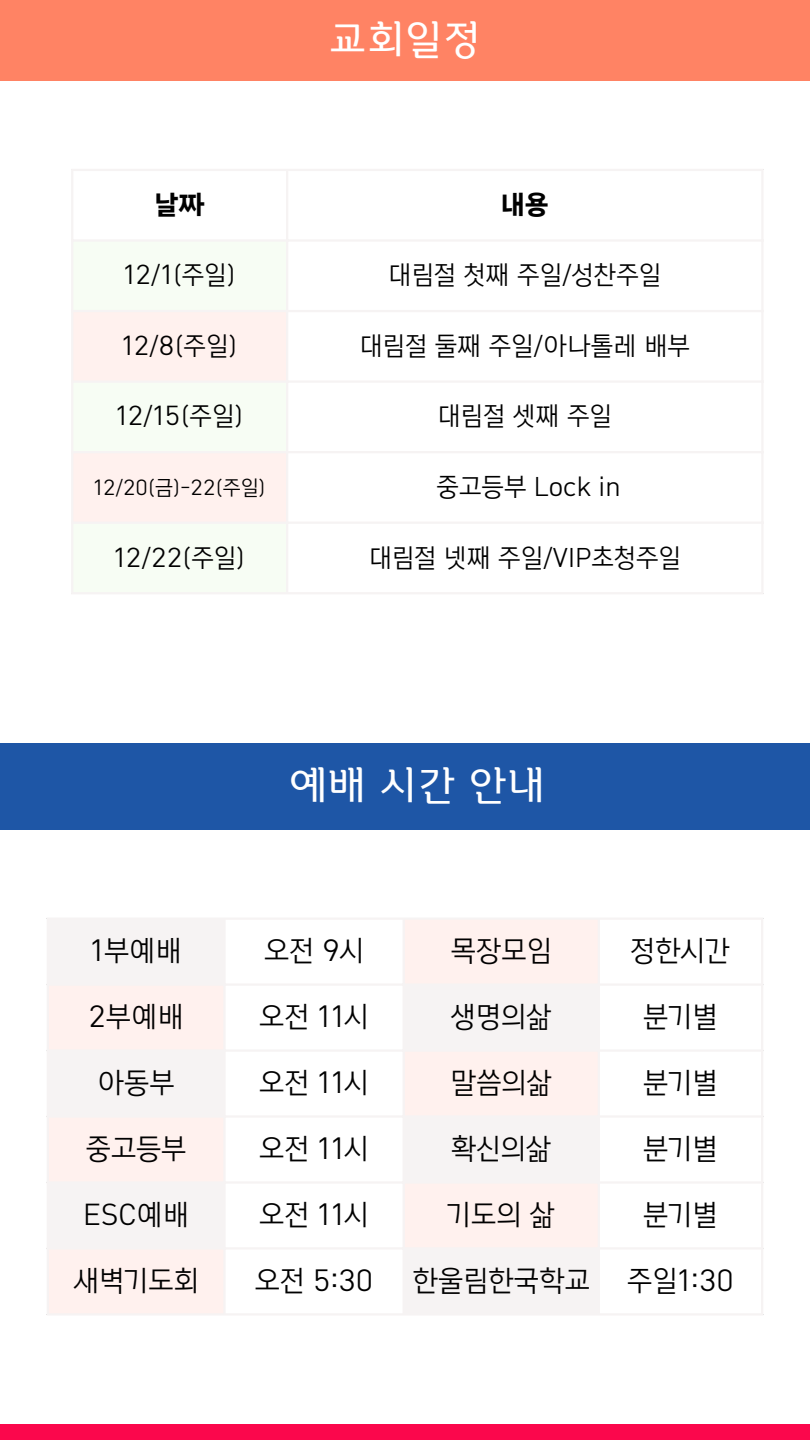
<style>
.page{position:relative;width:810px;height:1440px;background:#fff}
.page>*{position:absolute;margin:0;border:0;box-sizing:border-box;transform-origin:0 0}
.t1{font:42px "Canva YDV Somang 2 M";letter-spacing:.03em;color:#fff}
.t2{font:28px "Tlab Dotum Con R";color:#000}
.t3{font:25px "Tlab Dotum Con R";color:#000}
.t4{font:25px "Tlab Dotum Con B";color:#000}
.t5{font:20px "Tlab Dotum Con R";color:#000}
</style>
<div class="page">
<div style="left:0;top:0;width:810px;height:81px;background:#ff8364"></div>
<div style="left:0;top:1424px;width:810px;height:16px;background:#fb074c"></div>
<div style="left:73px;top:242px;width:213px;height:350px;background:#f7fdf4"></div>
<svg style="left:73px;top:312px;width:213px;height:210px"></svg>
<hr style="left:71px;top:171px;width:2px;height:421px;background:#f6f3f3">
<hr style="left:286px;top:171px;width:2px;height:421px;background:#f6f3f3">
<hr style="left:761px;top:171px;width:3px;height:421px;background:#f6f3f3">
<hr style="left:71px;top:169px;width:693px;height:2px;background:#f6f3f3">
<hr style="left:71px;top:239px;width:693px;height:3px;background:#f6f3f3">
<hr style="left:71px;top:310px;width:693px;height:2px;background:#f6f3f3">
<hr style="left:71px;top:380px;width:693px;height:3px;background:#f6f3f3">
<hr style="left:71px;top:451px;width:693px;height:2px;background:#f6f3f3">
<hr style="left:71px;top:522px;width:693px;height:2px;background:#f6f3f3">
<hr style="left:71px;top:592px;width:693px;height:2px;background:#f6f3f3">
<div style="left:0;top:744px;width:810px;height:86px;background:#1e56a6"></div>
<svg style="left:49px;top:920px;width:549px;height:393px"></svg>
<hr style="left:47px;top:920px;width:2px;height:393px;background:#f6f3f3">
<hr style="left:223px;top:920px;width:3px;height:393px;background:#f6f3f3">
<hr style="left:403px;top:920px;width:2px;height:393px;background:#f6f3f3">
<hr style="left:598px;top:920px;width:2px;height:393px;background:#f6f3f3">
<hr style="left:761px;top:920px;width:2px;height:393px;background:#f6f3f3">
<hr style="left:47px;top:918px;width:716px;height:2px;background:#f6f3f3">
<hr style="left:47px;top:983px;width:716px;height:3px;background:#f6f3f3">
<hr style="left:47px;top:1049px;width:716px;height:3px;background:#f6f3f3">
<hr style="left:47px;top:1115px;width:716px;height:3px;background:#f6f3f3">
<hr style="left:47px;top:1181px;width:716px;height:3px;background:#f6f3f3">
<hr style="left:47px;top:1247px;width:716px;height:3px;background:#f6f3f3">
<hr style="left:47px;top:1313px;width:716px;height:3px;background:#f6f3f3">
<h1 class="t1" style="left:329px;top:18px;width:153px">교회일정</h1>
<p class="t4" style="left:154px;top:189px;width:52px">날짜</p>
<p class="t4" style="left:501px;top:189px;width:50px">내용</p>
<p class="t3" style="left:123px;top:259px;width:114px">12/1(주일)</p>
<p class="t3" style="left:388px;top:259px;width:275px">대림절 첫째 주일/성찬주일</p>
<p class="t3" style="left:122px;top:330px;width:117px">12/8(주일)</p>
<p class="t3" style="left:360px;top:330px;width:332px">대림절 둘째 주일/아나톨레 배부</p>
<p class="t3" style="left:116px;top:400px;width:129px">12/15(주일)</p>
<p class="t3" style="left:438px;top:400px;width:176px">대림절 셋째 주일</p>
<p class="t5" style="left:93px;top:475px;width:174px">12/20(금)-22(주일)</p>
<p class="t3" style="left:437px;top:471px;width:185px">중고등부 Lock in</p>
<p class="t3" style="left:114px;top:542px;width:133px">12/22(주일)</p>
<p class="t3" style="left:369px;top:542px;width:314px">대림절 넷째 주일/VIP초청주일</p>
<h1 class="t1" style="left:290px;top:763px;width:256px">예배 시간 안내</h1>
<p class="t2" style="left:91px;top:933px;width:93px">1부예배</p>
<p class="t2" style="left:264px;top:933px;width:102px">오전 9시</p>
<p class="t2" style="left:451px;top:933px;width:103px">목장모임</p>
<p class="t2" style="left:630px;top:933px;width:102px">정한시간</p>
<p class="t2" style="left:89px;top:999px;width:97px">2부예배</p>
<p class="t2" style="left:259px;top:999px;width:111px">오전 11시</p>
<p class="t2" style="left:450px;top:999px;width:103px">생명의삶</p>
<p class="t2" style="left:643px;top:999px;width:76px">분기별</p>
<p class="t2" style="left:98px;top:1065px;width:78px">아동부</p>
<p class="t2" style="left:259px;top:1065px;width:111px">오전 11시</p>
<p class="t2" style="left:450px;top:1065px;width:104px">말씀의삶</p>
<p class="t2" style="left:643px;top:1065px;width:76px">분기별</p>
<p class="t2" style="left:86px;top:1131px;width:102px">중고등부</p>
<p class="t2" style="left:259px;top:1131px;width:111px">오전 11시</p>
<p class="t2" style="left:451px;top:1131px;width:102px">확신의삶</p>
<p class="t2" style="left:643px;top:1131px;width:76px">분기별</p>
<p class="t2" style="left:83px;top:1197px;width:107px">ESC예배</p>
<p class="t2" style="left:259px;top:1197px;width:111px">오전 11시</p>
<p class="t2" style="left:447px;top:1197px;width:110px">기도의 삶</p>
<p class="t2" style="left:643px;top:1197px;width:76px">분기별</p>
<p class="t2" style="left:73px;top:1263px;width:127px">새벽기도회</p>
<p class="t2" style="left:255px;top:1263px;width:120px">오전 5:30</p>
<p class="t2" style="left:412px;top:1263px;width:179px">한울림한국학교</p>
<p class="t2" style="left:627px;top:1263px;width:108px">주일1:30</p>
</div>
